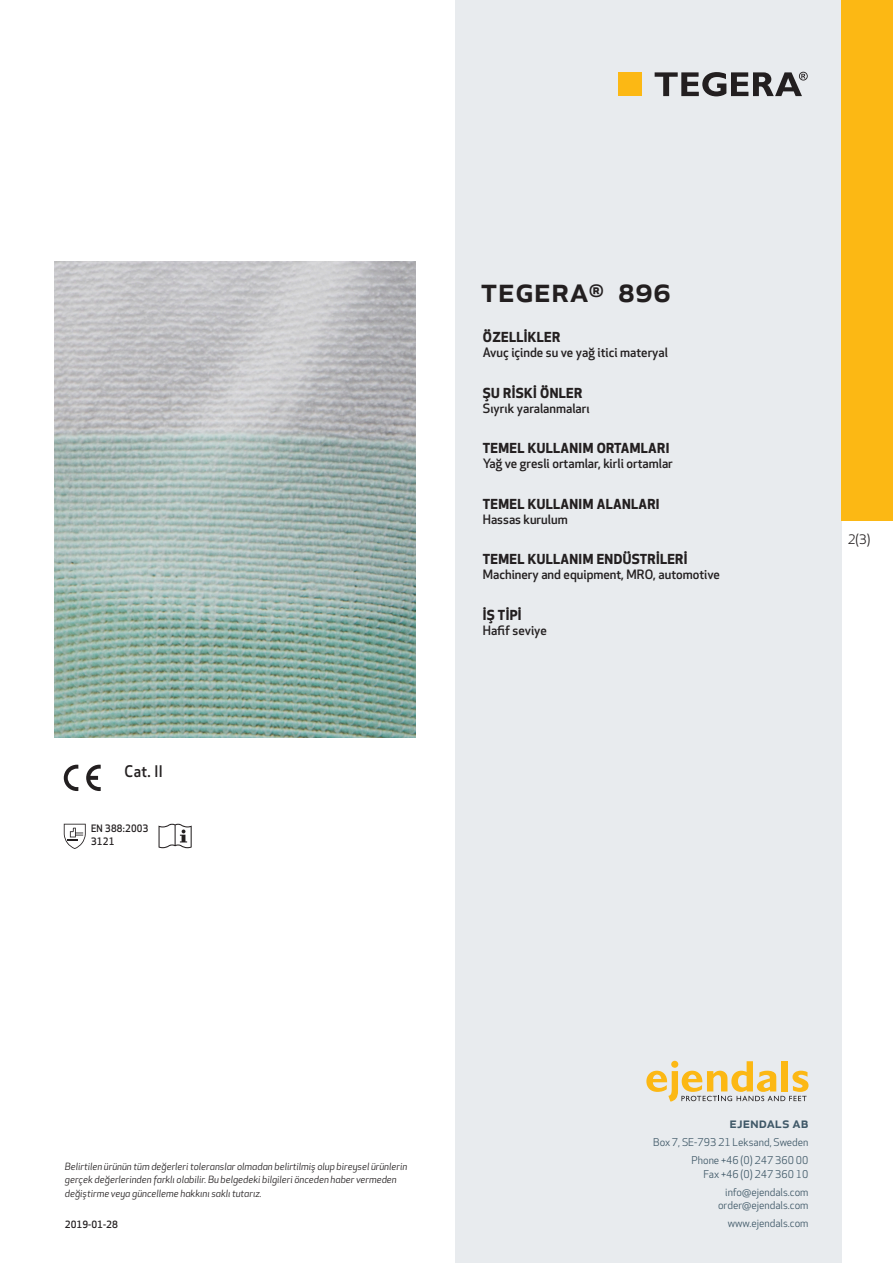
<style>
.page{position:relative;width:893px;height:1263px;background:#fff}
.page>*{position:absolute;margin:0;border:0;box-sizing:border-box;transform-origin:0 0}
.prodname{font:500 34.5px "Apex New";color:#231f20}
.Artikel{font:500 15.6px "Apex New";color:#231f20;scale:.95 1}
.t1{font:500 15px "Apex New";color:#405968}
.Funktion_body{font:700 13.5px "Apex New";letter-spacing:.025em;color:#231f20}
.t2{font:12.75px "Apex New";color:#231f20}
.Funktion_body-2{font:500 12.6px "Apex New";color:#231f20}
.t3{font:10.5px/18px "Apex New";color:#405968;text-align:right}
.Artikel-2{font:500 10.05px/13.2px "Apex New";letter-spacing:.025em;color:#231f20;scale:.95 1}
.t4{font:italic 9.75px/13.5px "Apex New";color:#231f20}
.Sidfot_datum{font:500 9.75px "Apex New";color:#231f20}
</style>
<div class="page">
<div style="left:455px;top:0;width:387px;height:1263px;background:#e8ebee"></div>
<svg style="left:646px;top:1061px;width:162px;height:40px"></svg>
<div style="left:842px;top:0;width:51px;height:520px;background:#fcb814"></div>
<div style="left:618px;top:72px;width:24px;height:24px;background:#fcb814"></div>
<svg style="left:655px;top:72px;width:153px;height:24px"></svg>
<svg style="left:86px;top:765px;width:15px;height:26px"></svg>
<svg style="left:64px;top:765px;width:14px;height:26px"></svg>
<svg style="left:64px;top:824px;width:22px;height:25px"></svg>
<svg style="left:159px;top:824px;width:33px;height:24px"></svg>
<img style="left:54px;top:261px;width:361px;height:477px">
<p class="Artikel" style="left:125px;top:761px;width:42px">Cat. II</p>
<p class="Artikel-2" style="left:91px;top:821px;width:62px">EN 388:2003<br>3121</p>
<p class="prodname" style="left:480px;top:266px;width:192px">TEGERA<sup>®</sup> 896</p>
<p class="Funktion_body" style="left:483px;top:327px;width:79px">ÖZELLİKLER</p>
<p class="Funktion_body-2" style="left:483px;top:344px;width:187px">Avuç içinde su ve yağ itici materyal</p>
<p class="Funktion_body" style="left:483px;top:383px;width:101px">ŞU RİSKİ ÖNLER</p>
<p class="Funktion_body-2" style="left:483px;top:399px;width:108px">Sıyrık yaralanmaları</p>
<p class="Funktion_body" style="left:483px;top:438px;width:188px">TEMEL KULLANIM ORTAMLARI</p>
<p class="Funktion_body-2" style="left:483px;top:455px;width:192px">Yağ ve gresli ortamlar, kirli ortamlar</p>
<p class="Funktion_body" style="left:483px;top:494px;width:178px">TEMEL KULLANIM ALANLARI</p>
<p class="Funktion_body-2" style="left:483px;top:511px;width:86px">Hassas kurulum</p>
<p class="Funktion_body" style="left:483px;top:550px;width:206px">TEMEL KULLANIM ENDÜSTRİLERİ</p>
<p class="Funktion_body-2" style="left:483px;top:566px;width:239px">Machinery and equipment, MRO, automotive</p>
<p class="Funktion_body" style="left:483px;top:605px;width:40px">İŞ TİPİ</p>
<p class="Funktion_body-2" style="left:483px;top:622px;width:65px">Hafif seviye</p>
<p class="t2" style="left:848px;top:531px;width:24px">2(3)</p>
<p class="t4" style="left:65px;top:1159px;width:344px">Belirtilen ürünün tüm değerleri toleranslar olmadan belirtilmiş olup bireysel ürünlerin gerçek değerlerinden farklı olabilir. Bu belgedeki bilgileri önceden haber vermeden değiştirme veya güncelleme hakkını saklı tutarız.</p>
<p class="Sidfot_datum" style="left:65px;top:1218px;width:54px">2019-01-28</p>
<h3 class="t1" style="left:729px;top:1113px;width:80px">ejendals ab</h3>
<p class="t3" style="left:653px;top:1133px;width:157px">Box 7, SE-793 21 Leksand, Sweden<br>Phone +46 (0) 247 360 00</p>
<p class="t3" style="left:703px;top:1165px;width:107px">Fax +46 (0) 247 360 10 info@ejendals.com</p>
<p class="t3" style="left:718px;top:1196px;width:92px">order@ejendals.com</p>
<p class="t3" style="left:728px;top:1215px;width:82px">www.ejendals.com</p>
</div>
